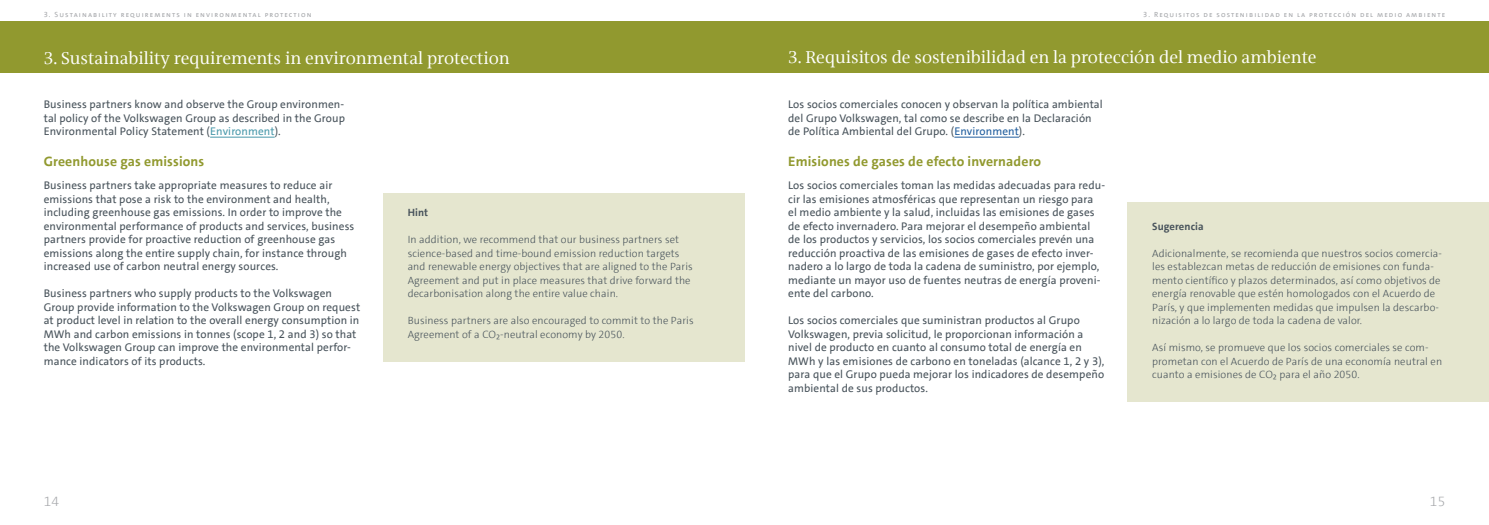
<style>
.page{position:relative;width:1489px;height:525px;background:#fff}
.page>*{position:absolute;margin:0;border:0;box-sizing:border-box;transform-origin:0 0}
.t1{font:17.5px "VWAG The Antiqua";color:#fff}
.t2{font:700 13.75px "VWAG The Sans";letter-spacing:.01em;color:#91992f}
.t3{font:300 13.75px "VWAG The Sans";color:#a7a9ac}
.t4{font:11.25px/13.5px "VWAG The Sans";letter-spacing:.01em;color:#48535b}
.t5{font:300 10.62px/13.5px "VWAG The Sans";letter-spacing:.01em;color:#48535b}
.t6{font:700 10.62px "VWAG The Sans";letter-spacing:.01em;color:#48535b}
.t7{font:7.5px "VWAG The Sans";letter-spacing:.15em;color:#a7a9ac}
.s1{color:#4a99ab}
.s2{color:#215e9e}
</style>
<div class="page">
<div style="left:0;top:22px;width:1488px;height:51px;background:#91992f"></div>
<hr style="left:210px;top:137px;width:65px;height:1px;background:#4a99ab">
<hr style="left:954px;top:137px;width:64px;height:1px;background:#215e9e">
<div style="left:1127px;top:202px;width:361px;height:199px;background:#e5e6cf"></div>
<div style="left:383px;top:193px;width:361px;height:168px;background:#e5e6cf"></div>
<p class="t7" style="left:44px;top:10px;width:269px">3. Sustainability requirements in environmental protection</p>
<h1 class="t1" style="left:44px;top:50px;width:467px">3. Sustainability requirements in environmental protection</h1>
<p class="t4" style="left:44px;top:98px;width:303px;text-align:justify">Business partners know and observe the Group environmen&shy;tal policy of the Volkswagen Group as described in the Group Environmental Policy Statement (<span class="s1">Environment</span>).</p>
<p class="t2" style="left:44px;top:155px;width:162px">Greenhouse gas emissions</p>
<p class="t4" style="left:44px;top:179px;width:312px">Business partners take appropriate measures to reduce air emissions that pose a risk to the environment and health, including greenhouse gas emissions. In order to improve the environmental performance of products and services, business partners provide for proactive reduction of greenhouse gas emissions along the entire supply chain, for instance through increased use of carbon neutral energy sources.</p>
<p class="t4" style="left:44px;top:287px;width:318px">Business partners who supply products to the Volkswagen Group provide information to the Volkswagen Group on request at product level in relation to the overall energy consumption in MWh and carbon emissions in tonnes (scope 1, 2 and 3) so that the Volkswagen Group can improve the environmental perfor&shy;mance indicators of its products.</p>
<p class="t6" style="left:407px;top:208px;width:22px">Hint</p>
<p class="t5" style="left:407px;top:234px;width:286px">In addition, we recommend that our business partners set science-based and time-bound emission reduction targets and renewable energy objectives that are aligned to the Paris Agreement and put in place measures that drive forward the decarbonisation along the entire value chain.</p>
<p class="t5" style="left:407px;top:315px;width:287px">Business partners are also encouraged to commit to the Paris<br>Agreement of a CO₂-neutral economy by 2050.</p>
<p class="t3" style="left:44px;top:495px;width:17px">14</p>
<p class="t7" style="left:1143px;top:10px;width:303px">3. Requisitos de sostenibilidad en la protección del medio ambiente</p>
<h1 class="t1" style="left:788px;top:49px;width:530px">3. Requisitos de sostenibilidad en la protección del medio ambiente</h1>
<p class="t4" style="left:788px;top:98px;width:316px">Los socios comerciales conocen y observan la política ambiental del Grupo Volkswagen, tal como se describe en la Declaración de Política Ambiental del Grupo. (<span class="s2">Environment</span>).</p>
<p class="t2" style="left:788px;top:155px;width:254px">Emisiones de gases de efecto invernadero</p>
<p class="t4" style="left:788px;top:179px;width:318px">Los socios comerciales toman las medidas adecuadas para redu&shy;cir las emisiones atmosféricas que representan un riesgo para<br>el medio ambiente y la salud, incluidas las emisiones de gases de efecto invernadero. Para mejorar el desempeño ambiental de los productos y servicios, los socios comerciales prevén una reducción proactiva de las emisiones de gases de efecto inver&shy;nadero a lo largo de toda la cadena de suministro, por ejemplo, mediante un mayor uso de fuentes neutras de energía proveni&shy;ente del carbono.</p>
<p class="t4" style="left:788px;top:314px;width:318px">Los socios comerciales que suministran productos al Grupo Volkswagen, previa solicitud, le proporcionan información a nivel de producto en cuanto al consumo total de energía en MWh y las emisiones de carbono en toneladas (alcance 1, 2 y 3), para que el Grupo pueda mejorar los indicadores de desempeño ambiental de sus productos.</p>
<p class="t6" style="left:1152px;top:221px;width:53px">Sugerencia</p>
<p class="t5" style="left:1152px;top:247px;width:291px">Adicionalmente, se recomienda que nuestros socios comercia&shy;les establezcan metas de reducción de emisiones con funda&shy;mento científico y plazos determinados, así como objetivos de energía renovable que estén homologados con el Acuerdo de París, y que implementen medidas que impulsen la descarbo&shy;nización a lo largo de toda la cadena de valor.</p>
<p class="t5" style="left:1152px;top:342px;width:291px">Así mismo, se promueve que los socios comerciales se com&shy;prometan con el Acuerdo de París de una economía neutral en cuanto a emisiones de CO₂ para el año 2050.</p>
<p class="t3" style="left:1429px;top:495px;width:17px">15</p>
</div>
